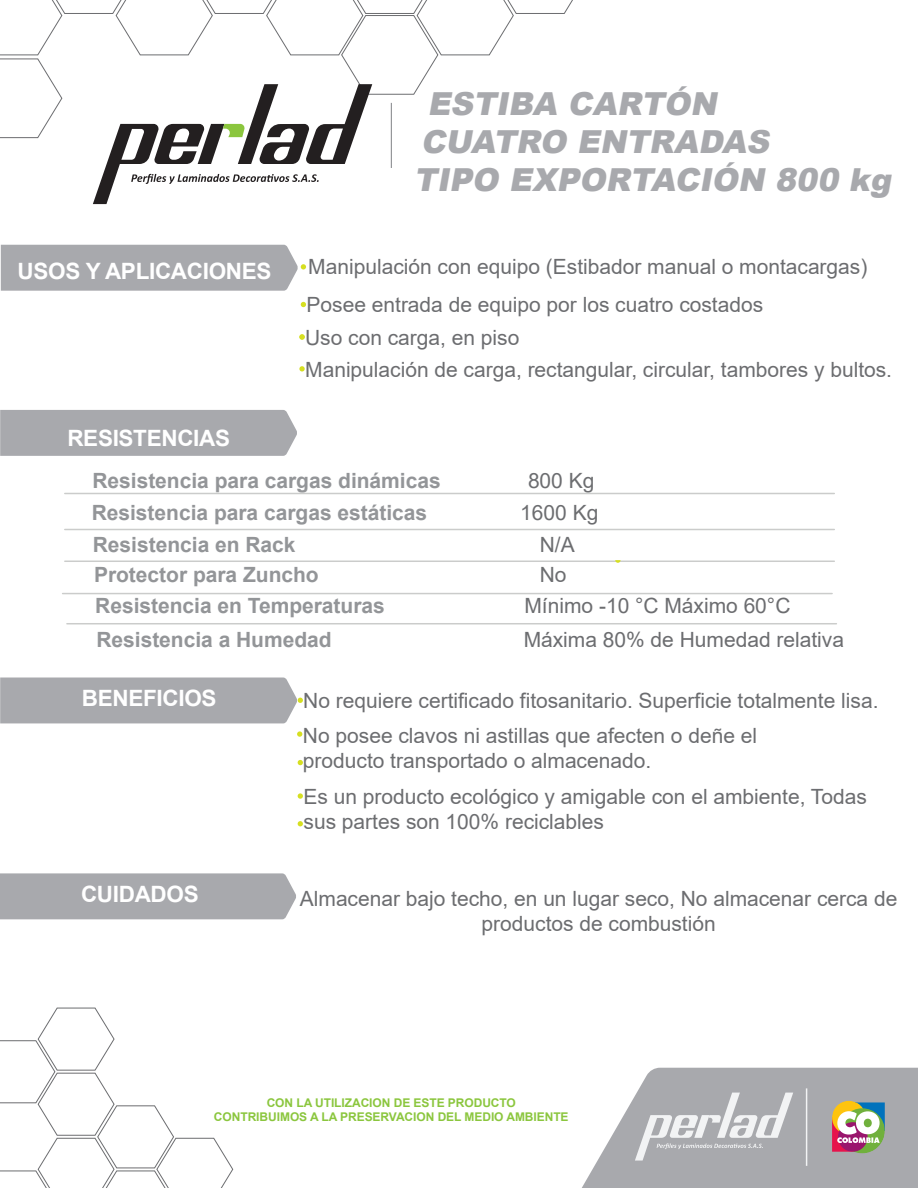
<style>
.page{position:relative;width:918px;height:1188px;background:#fff}
.page>*{position:absolute;margin:0;border:0;box-sizing:border-box;transform-origin:0 0}
.t1{font:italic 900 31.65px/38.1px "Arial";color:#a8a9ad}
.t2{font:700 22.5px "Arial";letter-spacing:-.015em;color:#fff}
.t3{font:21px/37.5px "Arial";color:#6c6d70}
.t4{font:700 21px "Arial";color:#939598}
.t5{font:700 12px/14.4px "Arial";letter-spacing:-.005em;color:#8bc63e;text-align:center}
</style>
<div class="page">
<svg style="left:582px;top:1068px;width:336px;height:120px;fill:#a8a9ad"></svg>
<svg style="left:0;top:1008px;width:233px;height:180px"></svg>
<svg style="left:635px;top:1093px;width:158px;height:68px"></svg>
<hr style="left:806px;top:1088px;width:1px;height:78px;background:#f2f3f4">
<div style="left:832px;top:1117px;width:34px;height:35px;background:#e6134c"></div>
<div style="left:854px;top:1102px;width:31px;height:29px;background:#0072bc"></div>
<div style="left:832px;top:1101px;width:34px;height:33px;background:#fec40e;border-radius:50%"></div>
<svg style="left:837px;top:1108px;width:48px;height:45px;background:#b6a99b"></svg>
<svg style="left:0;top:0;width:573px;height:204px"></svg>
<div style="left:0;top:410px;width:297px;height:46px;background:#a8a9ad"></div>
<div style="left:1px;top:245px;width:305px;height:46px;background:#a8a9ad"></div>
<svg style="left:301px;top:302px;width:5px;height:5px"></svg>
<svg style="left:299px;top:334px;width:6px;height:6px"></svg>
<svg style="left:299px;top:366px;width:6px;height:6px"></svg>
<hr style="left:65px;top:493px;width:769px;height:1px;background:#cbcccb">
<hr style="left:65px;top:529px;width:769px;height:1px;background:#cbcccb">
<hr style="left:65px;top:561px;width:769px;height:1px;background:#cbcccb">
<hr style="left:63px;top:593px;width:769px;height:1px;background:#cbcccb">
<hr style="left:67px;top:623px;width:769px;height:1px;background:#cbcccb">
<svg style="left:615px;top:560px;width:6px;height:3px"></svg>
<div style="left:0;top:678px;width:303px;height:45px;background:#a8a9ad"></div>
<svg style="left:297px;top:731px;width:5px;height:6px"></svg>
<svg style="left:298px;top:760px;width:5px;height:5px"></svg>
<svg style="left:298px;top:793px;width:5px;height:6px"></svg>
<svg style="left:298px;top:821px;width:5px;height:5px"></svg>
<div style="left:0;top:873px;width:296px;height:46px;background:#a8a9ad"></div>
<h1 class="t1" style="left:414px;top:83px;width:486px;text-indent:13px">ESTIBA CARTÓN<br>CUATRO ENTRADAS<br>TIPO EXPORTACIÓN 800 kg</h1>
<p class="t2" style="left:18px;top:255px;width:255px">USOS Y APLICACIONES</p>
<p class="t3" style="left:307px;top:248px;width:562px">Manipulación con equipo (Estibador manual o montacargas)<br>Posee entrada de equipo por los cuatro costados</p>
<p class="t3" style="left:305px;top:321px;width:589px;line-height:32px">Uso con carga, en piso<br>Manipulación de carga, rectangular, circular, tambores y bultos.</p>
<p class="t2" style="left:67px;top:423px;width:164px">RESISTENCIAS</p>
<p class="t4" style="left:92px;top:466px;width:350px">Resistencia para cargas dinámicas</p>
<p class="t3" style="left:528px;top:462px;width:68px">800 Kg</p>
<p class="t4" style="left:92px;top:498px;width:337px">Resistencia para cargas estáticas</p>
<p class="t3" style="left:520px;top:494px;width:80px">1600 Kg</p>
<p class="t4" style="left:93px;top:530px;width:204px">Resistencia en Rack</p>
<p class="t3" style="left:540px;top:526px;width:36px">N/A</p>
<p class="t4" style="left:94px;top:560px;width:226px">Protector para Zuncho</p>
<p class="t3" style="left:540px;top:556px;width:28px">No</p>
<p class="t4" style="left:95px;top:591px;width:291px">Resistencia en Temperaturas</p>
<p class="t3" style="left:525px;top:587px;width:268px">Mínimo -10 °C Máximo 60°C</p>
<p class="t4" style="left:96px;top:625px;width:237px">Resistencia a Humedad</p>
<p class="t3" style="left:524px;top:621px;width:322px">Máxima 80% de Humedad relativa</p>
<p class="t2" style="left:82px;top:682px;width:136px">BENEFICIOS</p>
<p class="t3" style="left:303px;top:683px;width:577px;line-height:34.5px">No requiere certificado fitosanitario. Superficie totalmente lisa.<br>No posee clavos ni astillas que afecten o deñe el</p>
<p class="t3" style="left:303px;top:742px;width:565px;line-height:35.8px">producto transportado o almacenado.<br>Es un producto ecológico y amigable con el ambiente, Todas</p>
<p class="t3" style="left:304px;top:802px;width:302px">sus partes son 100% reciclables</p>
<p class="t2" style="left:81px;top:878px;width:119px">CUIDADOS</p>
<p class="t3" style="left:300px;top:886px;width:599px;line-height:25.2px;text-align:center">Almacenar bajo techo, en un lugar seco, No almacenar cerca de productos de combustión</p>
<p class="t5" style="left:214px;top:1095px;width:356px">CON LA UTILIZACION DE ESTE PRODUCTO<br>CONTRIBUIMOS A LA PRESERVACION DEL MEDIO AMBIENTE</p>
</div>
